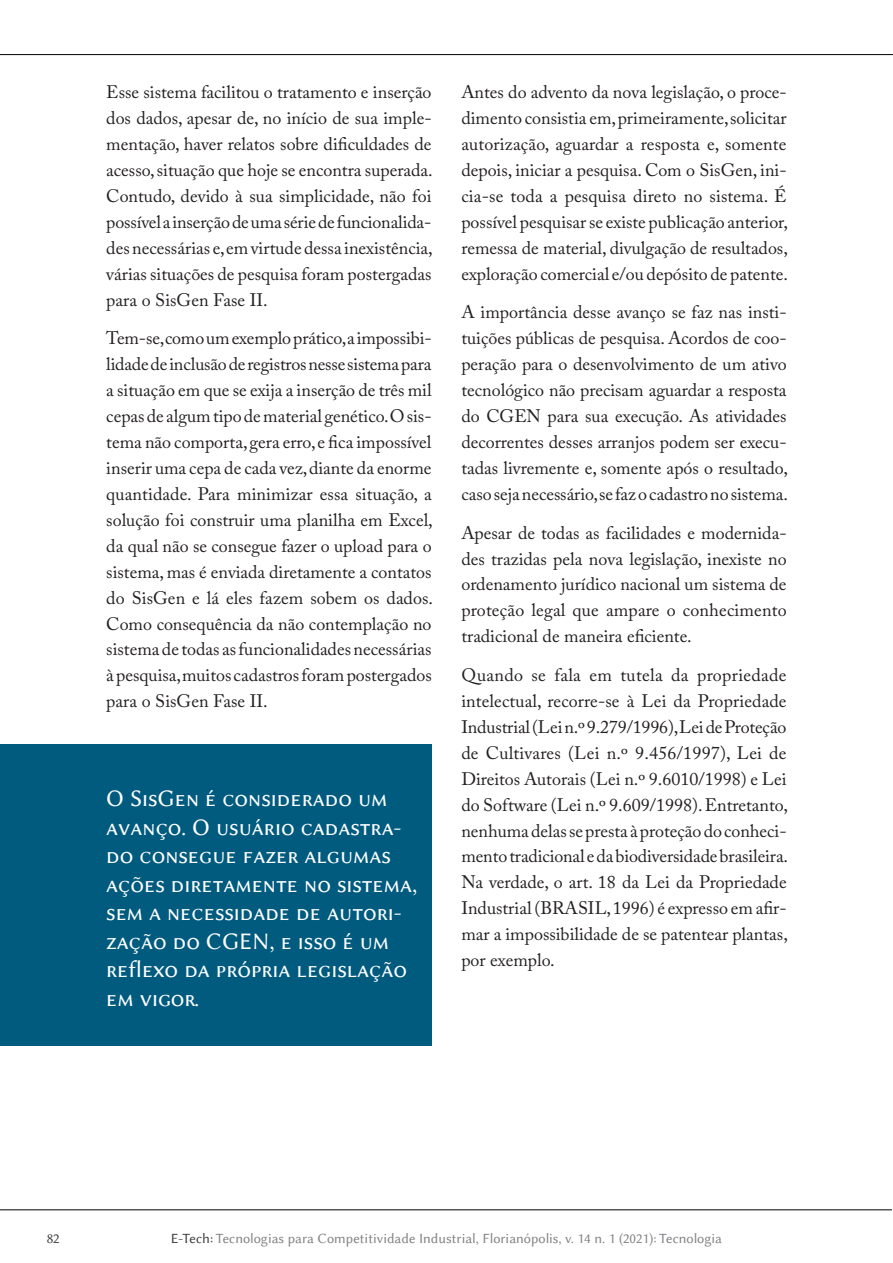
<style>
.page{position:relative;width:893px;height:1263px;background:#fff}
.page>*{position:absolute;margin:0;border:0;box-sizing:border-box;transform-origin:0 0}
.t1{font:24px/28.5px "Lin Biolinum Capitals";color:#fff}
.t2{font:18px/26px "Adobe Caslon Pro";color:#231f20;text-align:justify}
.t3{font:14.25px "Lin Biolinum";color:#808285}
.t4{font:14.25px "Lin Biolinum";color:#3e3e3f}
.s1{color:#3e3e3f}
</style>
<div class="page">
<hr style="left:0;top:1209px;width:892px;height:1px;background:#000">
<hr style="left:0;top:54px;width:893px;height:1px;background:#000">
<div style="left:0;top:744px;width:432px;height:302px;background:#005b7f"></div>
<p class="t2" style="left:106px;top:79px;width:328px">Esse sistema facilitou o tratamento e inserção dos dados, apesar de, no início de sua imple&shy;mentação, haver relatos sobre dificuldades de acesso, situação que hoje se encontra superada.<br>Contudo, devido à sua simplicidade, não foi possível a inserção de uma série de funcionalida&shy;des necessárias e, em virtude dessa inexistência, várias situações de pesquisa foram postergadas para o SisGen Fase II.</p>
<p class="t2" style="left:106px;top:325px;width:328px">Tem-se, como um exemplo prático, a impossibi&shy;lidade de inclusão de registros nesse sistema para a situação em que se exija a inserção de três mil cepas de algum tipo de material genético. O sis&shy;tema não comporta, gera erro, e fica impossível inserir uma cepa de cada vez, diante da enorme quantidade. Para minimizar essa situação, a solução foi construir uma planilha em Excel, da qual não se consegue fazer o upload para o sistema, mas é enviada diretamente a contatos do SisGen e lá eles fazem sobem os dados.<br>Como consequência da não contemplação no sistema de todas as funcionalidades necessárias à pesquisa, muitos cadastros foram postergados para o SisGen Fase II.</p>
<h1 class="t1" style="left:106px;top:784px;width:312px">O SisGen é considerado um avanço. O usuário cadastra&shy;do consegue fazer algumas ações diretamente no sistema, sem a necessidade de autori&shy;zação do CGEN, e isso é um reflexo da própria legislação em vigor.</h1>
<p class="t2" style="left:461px;top:79px;width:328px">Antes do advento da nova legislação, o proce&shy;dimento consistia em, primeiramente, solicitar autorização, aguardar a resposta e, somente depois, iniciar a pesquisa. Com o SisGen, ini&shy;cia-se toda a pesquisa direto no sistema. É possível pesquisar se existe publicação anterior, remessa de material, divulgação de resultados, exploração comercial e/ou depósito de patente.</p>
<p class="t2" style="left:461px;top:299px;width:328px">A importância desse avanço se faz nas insti&shy;tuições públicas de pesquisa. Acordos de coo&shy;peração para o desenvolvimento de um ativo tecnológico não precisam aguardar a resposta do CGEN para sua execução. As atividades decorrentes desses arranjos podem ser execu&shy;tadas livremente e, somente após o resultado, caso seja necessário, se faz o cadastro no sistema.</p>
<p class="t2" style="left:461px;top:519px;width:327px">Apesar de todas as facilidades e modernida&shy;des trazidas pela nova legislação, inexiste no ordenamento jurídico nacional um sistema de proteção legal que ampare o conhecimento tradicional de maneira eficiente.</p>
<p class="t2" style="left:461px;top:662px;width:328px">Quando se fala em tutela da propriedade intelectual, recorre-se à Lei da Propriedade Industrial (Lei n.º 9.279/1996), Lei de Proteção de Cultivares (Lei n.º 9.456/1997), Lei de Direitos Autorais (Lei n.º 9.6010/1998) e Lei do Software (Lei n.º 9.609/1998). Entretanto, nenhuma delas se presta à proteção do conheci&shy;mento tradicional e da biodiversidade brasileira.<br>Na verdade, o art. 18 da Lei da Propriedade Industrial (BRASIL, 1996) é expresso em afir&shy;mar a impossibilidade de se patentear plantas, por exemplo.</p>
<p class="t4" style="left:47px;top:1230px;width:14px">82</p>
<p class="t3" style="left:171px;top:1230px;width:553px"><span class="s1">E-Tech:</span> Tecnologias para Competitividade Industrial, Florianópolis, v. 14 n. 1 (2021): Tecnologia</p>
</div>
